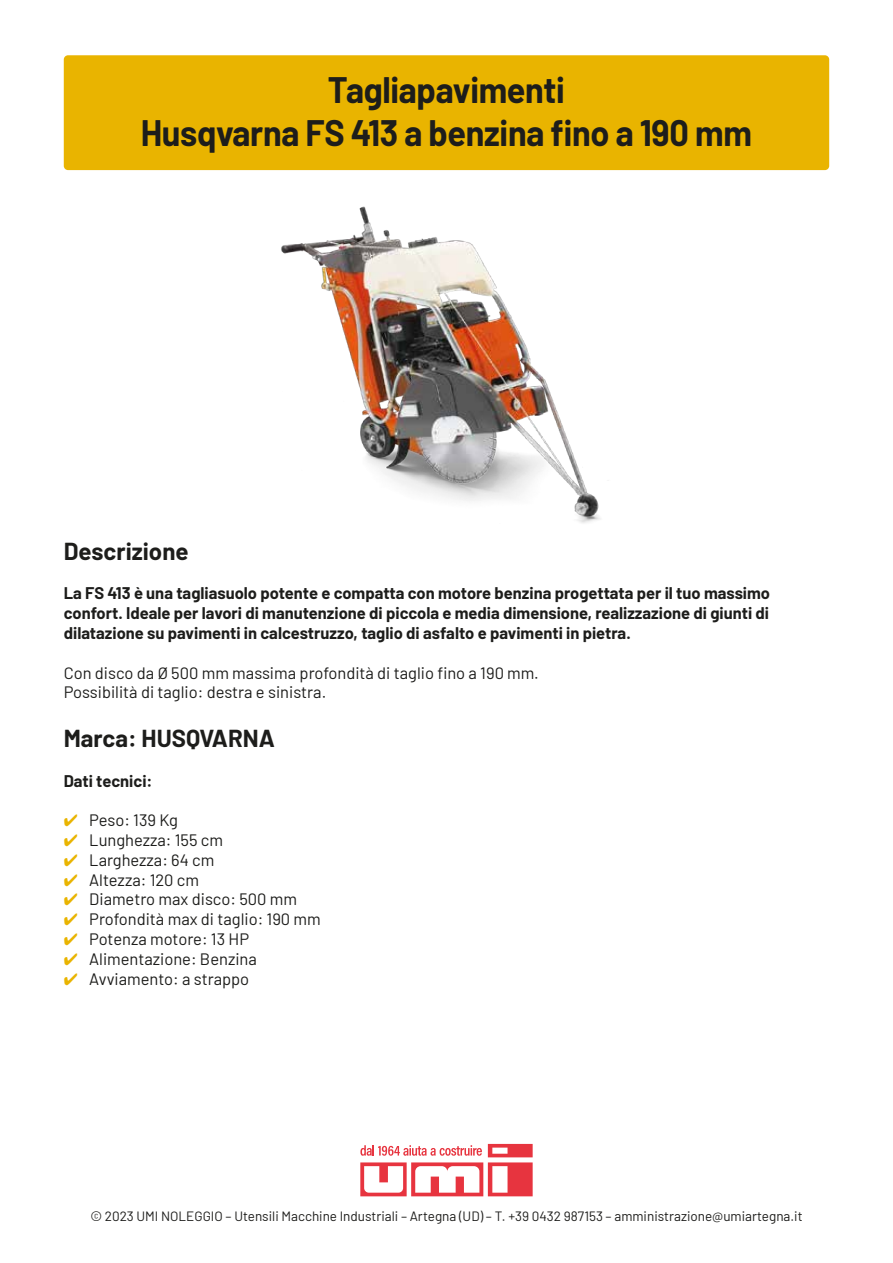
<style>
.page{position:relative;width:893px;height:1263px;background:#fff}
.page>*{position:absolute;margin:0;border:0;box-sizing:border-box;transform-origin:0 0}
.t1{font:700 36px/43.2px "Barlow";letter-spacing:-.01em;color:#1d1d1b;text-align:center;scale:.95 1}
.t2{font:700 24px "Barlow";color:#1d1d1b}
.t3{font:16.5px/19.8px "Barlow";color:#1d1d1b}
.t4{font:700 16.5px/19.8px "Barlow";color:#1d1d1b;text-align:justify}
.t5{font:13.5px "Barlow";color:#1d1d1b}
.s1{color:#e9b400}
</style>
<div class="page">
<img style="left:281px;top:206px;width:319px;height:317px">
<svg style="left:360px;top:1144px;width:173px;height:52px"></svg>
<div style="left:64px;top:55px;width:765px;height:115px;background:#e9b400;border-radius:4px"></div>
<h1 class="t1" style="left:141px;top:66px;width:645px">Tagliapavimenti<br>Husqvarna FS 413 a benzina fino a 190 mm</h1>
<h2 class="t2" style="left:64px;top:533px;width:126px">Descrizione</h2>
<p class="t4" style="left:64px;top:582px;width:708px">La FS 413 è una tagliasuolo potente e compatta con motore benzina progettata per il tuo massimo confort. Ideale per lavori di manutenzione di piccola e media dimensione, realizzazione di giunti di dilatazione su pavimenti in calcestruzzo, taglio di asfalto e pavimenti in pietra.</p>
<p class="t3" style="left:64px;top:661px;width:476px">Con disco da Ø 500 mm massima profondità di taglio fino a 190 mm.<br>Possibilità di taglio: destra e sinistra.</p>
<h2 class="t2" style="left:64px;top:721px;width:213px">Marca: HUSQVARNA</h2>
<p class="t4" style="left:64px;top:769px;width:90px">Dati tecnici:</p>
<p class="t3" style="left:64px;top:809px;width:116px"><span class="s1">✔</span> Peso: 139 Kg</p>
<p class="t3" style="left:64px;top:829px;width:161px"><span class="s1">✔</span> Lunghezza: 155 cm</p>
<p class="t3" style="left:64px;top:849px;width:152px"><span class="s1">✔</span> Larghezza: 64 cm</p>
<p class="t3" style="left:64px;top:868px;width:137px"><span class="s1">✔</span> Altezza: 120 cm</p>
<p class="t3" style="left:64px;top:888px;width:235px"><span class="s1">✔</span> Diametro max disco: 500 mm</p>
<p class="t3" style="left:64px;top:908px;width:259px"><span class="s1">✔</span> Profondità max di taglio: 190 mm</p>
<p class="t3" style="left:64px;top:928px;width:187px"><span class="s1">✔</span> Potenza motore: 13 HP</p>
<p class="t3" style="left:64px;top:948px;width:195px"><span class="s1">✔</span> Alimentazione: Benzina</p>
<p class="t3" style="left:64px;top:967px;width:187px"><span class="s1">✔</span> Avviamento: a strappo</p>
<p class="t5" style="left:90px;top:1206px;width:714px">© 2023 UMI NOLEGGIO – Utensili Macchine Industriali – Artegna (UD) – T. +39 0432 987153 – amministrazione@umiartegna.it</p>
</div>
